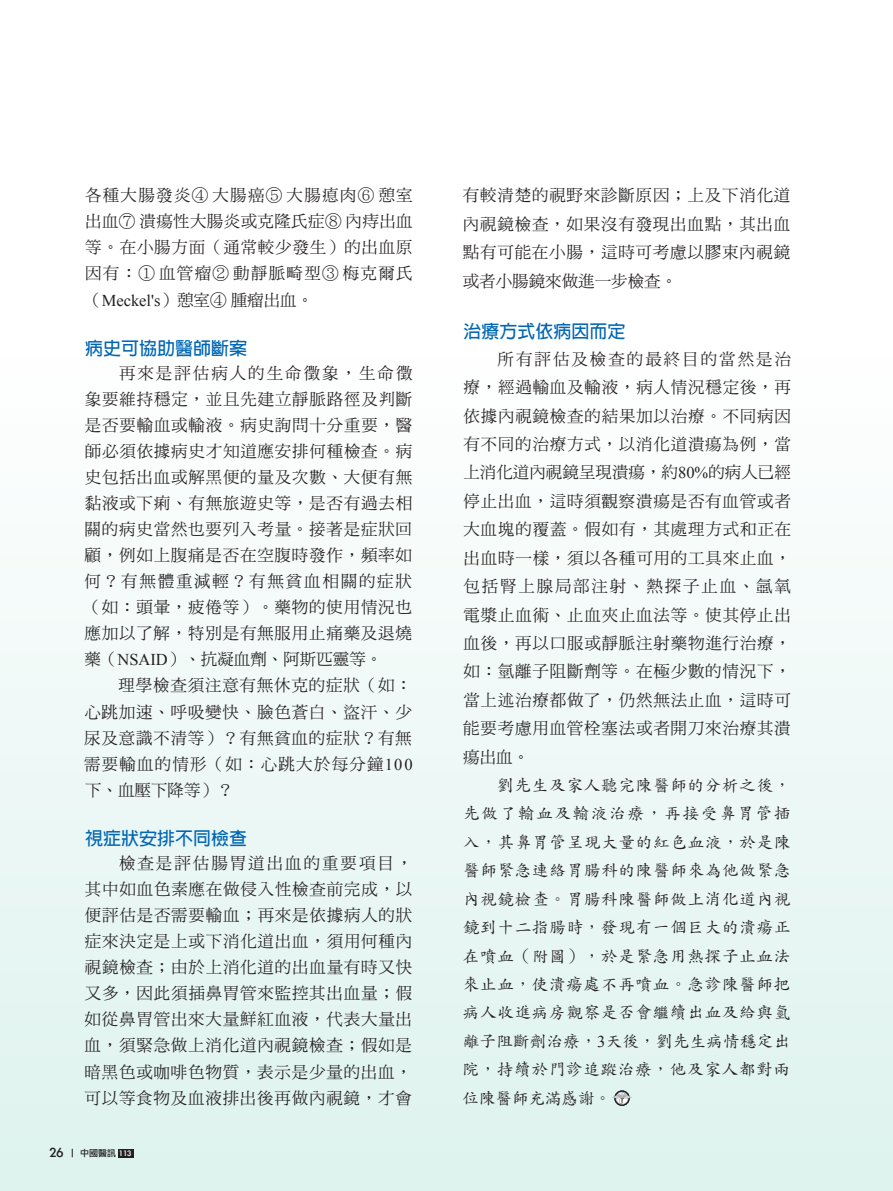
<style>
.page{position:relative;width:893px;height:1191px;background:#fff}
.page>*{position:absolute;margin:0;border:0;box-sizing:border-box;transform-origin:0 0}
.t1{font:700 18px "Lin Gothic";color:#0166b3}
.t2{font:16.5px/26.1px "DF Ming Std W5";letter-spacing:.045em;color:#231f20;text-align:justify}
.t3{font:16.5px/28.3px "DF Kai Shu Std W5";letter-spacing:.02em;color:#231f20;text-align:justify}
.t4{font:9px "Li Gothic Med";color:#231f20}
.s1{font-family:"Times New Roman"}
.s2{font-size:15px}
.s3{color:#fff}
</style>
<div class="page">
<div style="left:0;top:0;width:893px;height:1191px;background:linear-gradient(to bottom,#fff,#e0f3ef)"></div>
<hr style="left:892px;top:0;width:1px;height:1191px;background:#57c1ab">
<hr style="left:892px;top:0;width:1px;height:714px;background:#ccdcb6">
<svg style="left:614px;top:1090px;width:16px;height:16px"></svg>
<svg style="left:612px;top:1091px;width:20px;height:13px"></svg>
<div style="left:118px;top:1148px;width:15px;height:9px;background:#231f20"></div>
<p class="t2" style="left:85px;top:182px;width:329px">各種大腸發炎④ 大腸癌⑤ 大腸瘜肉⑥ 憩室出血⑦ 潰瘍性大腸炎或克隆氏症⑧ 內痔出血等。在小腸方面（通常較少發生）的出血原因有：① 血管瘤② 動靜脈畸型③ 梅克爾氏（<span class="s1">Meckel's</span>）憩室④ 腫瘤出血。</p>
<p class="t1" style="left:85px;top:339px;width:163px">病史可協助醫師斷案</p>
<p class="t2" style="left:84px;top:360px;width:330px;text-indent:35px">再來是評估病人的生命徵象，生命徵象要維持穩定，並且先建立靜脈路徑及判斷是否要輸血或輸液。病史詢問十分重要，醫師必須依據病史才知道應安排何種檢查。病史包括出血或解黑便的量及次數、大便有無黏液或下痢、有無旅遊史等，是否有過去相關的病史當然也要列入考量。接著是症狀回顧，例如上腹痛是否在空腹時發作，頻率如何？有無體重減輕？有無貧血相關的症狀（如：頭暈，疲倦等）。藥物的使用情況也應加以了解，特別是有無服用止痛藥及退燒藥（<span class="s1">NSAID</span>）、抗凝血劑、阿斯匹靈等。</p>
<p class="t2" style="left:84px;top:672px;width:330px;text-indent:34px">理學檢查須注意有無休克的症狀（如：心跳加速、呼吸變快、臉色蒼白、盜汗、少尿及意識不清等）？有無貧血的症狀？有無需要輸血的情形（如：心跳大於每分鐘<span class="s1">100</span>下、血壓下降等）？</p>
<p class="t1" style="left:85px;top:829px;width:163px">視症狀安排不同檢查</p>
<p class="t2" style="left:84px;top:850px;width:330px;text-indent:35px">檢查是評估腸胃道出血的重要項目，其中如血色素應在做侵入性檢查前完成，以便評估是否需要輸血；再來是依據病人的狀症來決定是上或下消化道出血，須用何種內視鏡檢查；由於上消化道的出血量有時又快又多，因此須插鼻胃管來監控其出血量；假如從鼻胃管出來大量鮮紅血液，代表大量出血，須緊急做上消化道內視鏡檢查；假如是暗黑色或咖啡色物質，表示是少量的出血，可以等食物及血液排出後再做內視鏡，才會</p>
<p class="t4" style="left:50px;top:1148px;width:83px"><span class="s2">26</span> 中國醫訊 <span class="s3">113</span></p>
<p class="t2" style="left:463px;top:181px;width:329px;line-height:28.3px">有較清楚的視野來診斷原因；上及下消化道內視鏡檢查，如果沒有發現出血點，其出血點有可能在小腸，這時可考慮以膠束內視鏡或者小腸鏡來做進一步檢查。</p>
<p class="t1" style="left:464px;top:322px;width:163px">治療方式依病因而定</p>
<p class="t2" style="left:463px;top:344px;width:329px;line-height:28.3px;text-indent:34px">所有評估及檢查的最終目的當然是治療，經過輸血及輸液，病人情況穩定後，再依據內視鏡檢查的結果加以治療。不同病因有不同的治療方式，以消化道潰瘍為例，當上消化道內視鏡呈現潰瘍，約<span class="s1">80%</span>的病人已經停止出血，這時須觀察潰瘍是否有血管或者大血塊的覆蓋。假如有，其處理方式和正在出血時一樣，須以各種可用的工具來止血，包括腎上腺局部注射、熱探子止血、氬氧電漿止血術、止血夾止血法等。使其停止出血後，再以口服或靜脈注射藥物進行治療，如：氫離子阻斷劑等。在極少數的情況下，當上述治療都做了，仍然無法止血，這時可能要考慮用血管栓塞法或者開刀來治療其潰瘍出血。</p>
<p class="t3" style="left:463px;top:770px;width:330px;text-indent:35px">劉先生及家人聽完陳醫師的分析之後，先做了輸血及輸液治療，再接受鼻胃管插入，其鼻胃管呈現大量的紅色血液，於是陳醫師緊急連絡胃腸科的陳醫師來為他做緊急內視鏡檢查。胃腸科陳醫師做上消化道內視鏡到十二指腸時，發現有一個巨大的潰瘍正在噴血（附圖），於是緊急用熱探子止血法來止血，使潰瘍處不再噴血。急診陳醫師把病人收進病房觀察是否會繼續出血及給與氫離子阻斷劑治療，<span class="s1">3</span>天後，劉先生病情穩定出院，持續於門診追蹤治療，他及家人都對兩位陳醫師充滿感謝。</p>
</div>
